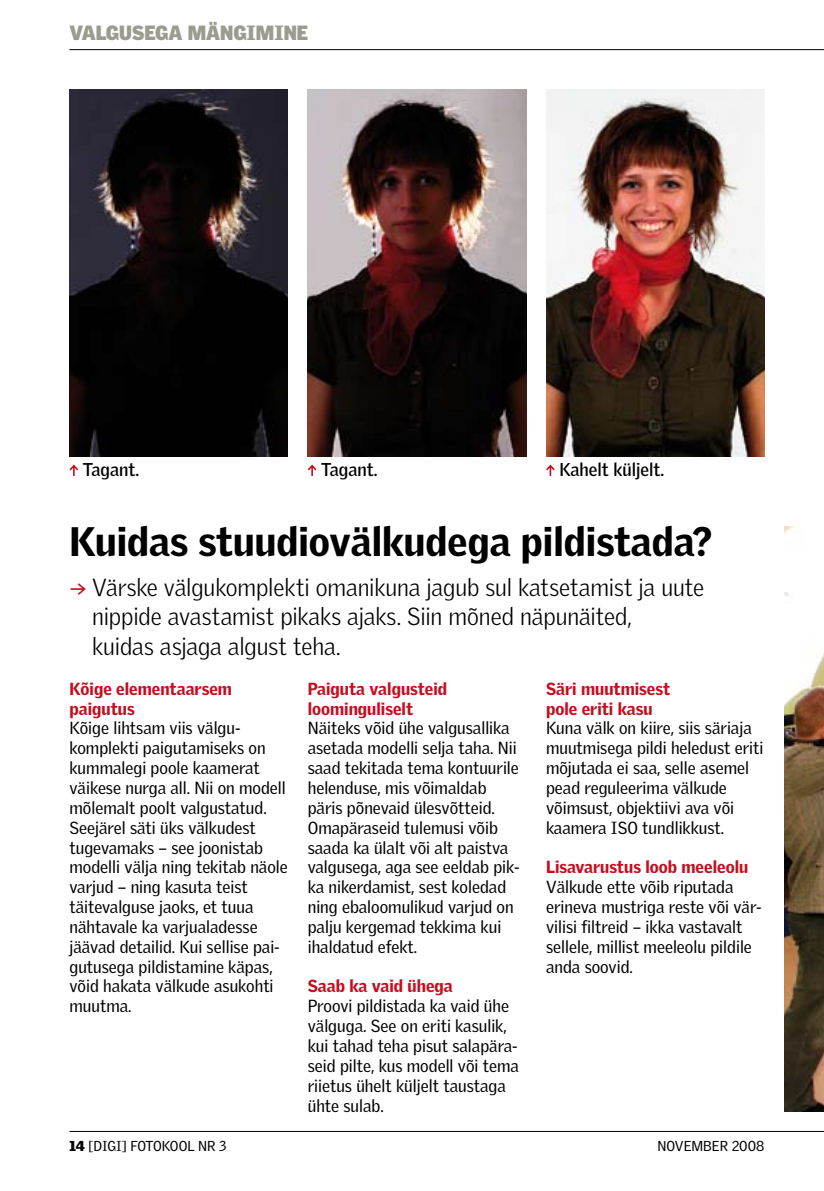
<style>
.page{position:relative;width:824px;height:1191px;background:#fff}
.page>*{position:absolute;margin:0;border:0;box-sizing:border-box;transform-origin:0 0}
.t1{font:900 40px "Griffith Gothic";color:#000}
.t2{font:300 24px/29.8px "Griffith Gothic";letter-spacing:-.005em;color:#000}
.t3{font:900 20px "Griffith Gothic";color:#9c9b8f}
.t4{font:700 18px "Griffith Gothic";color:#000}
.t5{font:17px/19.8px "Griffith Gothic";color:#000}
.t6{font:900 17px/19.8px "Griffith Gothic";color:#c50e1f}
.t7{font:14px "Griffith Gothic";color:#000}
.s1{font-family:"Verlag";font-weight:400;color:#c50e1f}
.s2{font-weight:900}
</style>
<div class="page">
<img style="left:546px;top:89px;width:218px;height:367px">
<img style="left:69px;top:90px;width:219px;height:366px">
<img style="left:308px;top:89px;width:218px;height:367px">
<img style="left:784px;top:526px;width:39px;height:585px">
<svg style="left:546px;top:465px;width:8px;height:11px"></svg>
<svg style="left:308px;top:465px;width:8px;height:11px"></svg>
<svg style="left:69px;top:465px;width:9px;height:11px"></svg>
<hr style="left:69px;top:49px;width:754px;height:1px;background:#000">
<hr style="left:69px;top:1131px;width:754px;height:1px;background:#000">
<p class="t3" style="left:69px;top:20px;width:50px">VALGUS</p>
<p class="t3" style="left:144px;top:20px;width:165px">EGA MÄNGIMINE</p>
<p class="t4" style="left:83px;top:459px;width:58px">Tagant.</p>
<p class="t4" style="left:321px;top:459px;width:58px">Tagant.</p>
<p class="t4" style="left:559px;top:459px;width:106px">Kahelt küljelt.</p>
<h1 class="t1" style="left:69px;top:517px;width:644px">Kuidas stuudiovälkudega pildistada?</h1>
<h2 class="t2" style="left:92px;top:572px;width:613px;text-indent:-23px"><span class="s1">→</span> Värske välgukomplekti omanikuna jagub sul katsetamist ja uute nippide avastamist pikaks ajaks. Siin mõned näpunäited,<br>kuidas asjaga algust teha.</h2>
<p class="t6" style="left:69px;top:678px;width:164px">Kõige elementaarsem paigutus</p>
<p class="t5" style="left:69px;top:718px;width:220px">Kõige lihtsam viis välgu&shy;komplekti paigutamiseks on kummalegi poole kaamerat väikese nurga all. N ii on modell mõlemalt poolt valgustatud.<br>Seejärel säti üks välkudest tugevamaks – see joonistab modelli välja ning tekitab näole varjud – ning kasuta teist täitevalguse jaoks, et tuua nähtavale ka varjualadesse jäävad detailid. Kui sellise pai&shy;gutusega pildistamine käpas, võid hakata välkude asukohti muutma.</p>
<p class="t6" style="left:308px;top:678px;width:141px">Paiguta valgusteid loominguliselt</p>
<p class="t5" style="left:308px;top:718px;width:213px">Näiteks võid ühe valgusallika asetada modelli selja taha. N ii saad tekitada tema kontuurile helenduse, mis võimaldab päris põnevaid ülesvõtteid.<br>Omapäraseid tulemusi võib saada ka ülalt või alt paistva valgusega, aga see eeldab pik&shy;ka nikerdamist, sest koledad ning ebaloomulikud varjud on palju kergemad tekkima kui ihaldatud efekt.</p>
<p class="t6" style="left:308px;top:976px;width:146px">Saab ka vaid ühega</p>
<p class="t5" style="left:308px;top:996px;width:213px">Proovi pildistada ka vaid ühe välguga. See on eriti kasulik, kui tahad teha pisut salapära&shy;seid pilte, kus modell või tema riietus ühelt küljelt taustaga ühte sulab.</p>
<p class="t6" style="left:546px;top:678px;width:126px">Säri muutmisest pole eriti kasu</p>
<p class="t5" style="left:546px;top:718px;width:219px">Kuna välk on kiire, siis säriaja muutmisega pildi heledust eriti mõjutada ei saa, selle asemel pead reguleerima välkude võimsust, objektiivi ava või kaamera ISO tundlikkust.</p>
<p class="t6" style="left:546px;top:857px;width:204px">Lisavarustus loob meeleolu</p>
<p class="t5" style="left:546px;top:877px;width:217px">Välkude ette võib riputada erineva mustriga reste või vär&shy;vilisi filtreid – ikka vastavalt sellele, millist meeleolu pildile anda soovid.</p>
<p class="t7" style="left:69px;top:1137px;width:93px"><span class="s2">14</span> [digi] Fotokoo</p>
<p class="t7" style="left:187px;top:1137px;width:41px">l nr 3</p>
<p class="t7" style="left:657px;top:1137px;width:108px">novem ber 2008</p>
</div>
